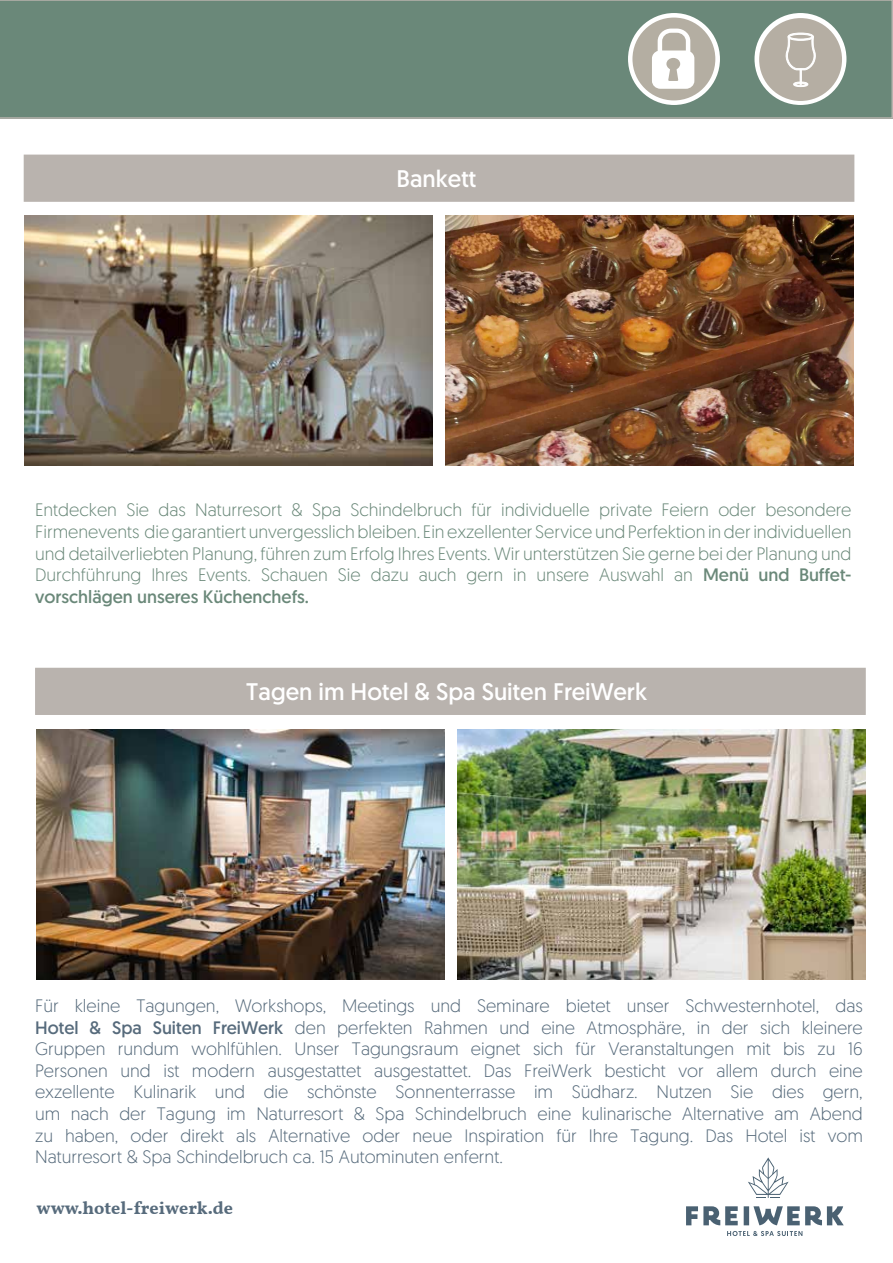
<style>
.page{position:relative;width:893px;height:1263px;background:#fff}
.page>*{position:absolute;margin:0;border:0;box-sizing:border-box;transform-origin:0 0}
.t1{font:24px "Geomanist";color:#fff}
.t2{font:300 18px/21.6px "Geomanist";color:#576b7c;text-align:justify}
.t3{font:300 18px/21.6px "Geomanist";color:#6a8879;text-align:justify}
.t4{font:700 18px "Vollkorn";color:#576b7c}
.s1{font-weight:400}
</style>
<div class="page">
<div style="left:0;top:0;width:893px;height:119px;background:#6a8879"></div>
<img style="left:24px;top:216px;width:409px;height:250px">
<img style="left:445px;top:216px;width:409px;height:250px">
<div style="left:24px;top:155px;width:830px;height:47px;background:#b9b3ae;border:2px solid #b9b3ae"></div>
<svg style="left:754px;top:13px;width:92px;height:92px"></svg>
<div style="left:759px;top:18px;width:83px;height:83px;background:#b5aea3;border-radius:50%"></div>
<svg style="left:785px;top:33px;width:31px;height:54px"></svg>
<svg style="left:628px;top:13px;width:92px;height:92px"></svg>
<svg style="left:632px;top:18px;width:83px;height:82px"></svg>
<div style="left:35px;top:668px;width:831px;height:47px;background:#b9b3ae"></div>
<img style="left:37px;top:730px;width:408px;height:250px">
<img style="left:458px;top:730px;width:408px;height:250px">
<svg style="left:748px;top:1157px;width:41px;height:41px"></svg>
<svg style="left:727px;top:1231px;width:75px;height:5px"></svg>
<div style="left:744px;top:1206px;width:5px;height:19px;background:#4a6172"></div>
<svg style="left:753px;top:1206px;width:91px;height:19px"></svg>
<svg style="left:686px;top:1206px;width:52px;height:19px"></svg>
<h1 class="t1" style="left:397px;top:163px;width:81px">Bankett</h1>
<p class="t3" style="left:35px;top:499px;width:818px">Entdecken Sie das Naturresort &amp; Spa Schindelbruch für individuelle private Feiern oder besondere Firmenevents die garantiert unvergesslich bleiben. Ein exzellenter Service und Perfektion in der individuellen und detailverliebten Planung, führen zum Erfolg Ihres Events. Wir unterstützen Sie gerne bei der Planung und Durchführung Ihres Events. Schauen Sie dazu auch gern in unsere Auswahl an <span class="s1">Menü und Buffet&shy;vorschlägen unseres Küchenchefs.</span></p>
<h1 class="t1" style="left:246px;top:676px;width:402px">Tagen im Hotel &amp; Spa Suiten FreiWerk</h1>
<p class="t2" style="left:35px;top:994px;width:829px">Für kleine Tagungen, Workshops, Meetings und Seminare bietet unser Schwesternhotel, das <span class="s1">Hotel &amp; Spa Suiten FreiWerk</span> den perfekten Rahmen und eine Atmosphäre, in der sich kleinere Gruppen rundum wohlfühlen. Unser Tagungsraum eignet sich für Veranstaltungen mit bis zu 16<br>Personen und ist modern ausgestattet ausgestattet. Das FreiWerk besticht vor allem durch eine exzellente Kulinarik und die schönste Sonnenterrasse im Südharz. Nutzen Sie dies gern, um nach der Tagung im Naturresort &amp; Spa Schindelbruch eine kulinarische Alternative am Abend zu haben, oder direkt als Alternative oder neue Inspiration für Ihre Tagung. Das Hotel ist vom Naturresort &amp; Spa Schindelbruch ca. 15 Autominuten enfernt.</p>
<p class="t4" style="left:37px;top:1194px;width:198px">www.hotel-freiwerk.de</p>
</div>
